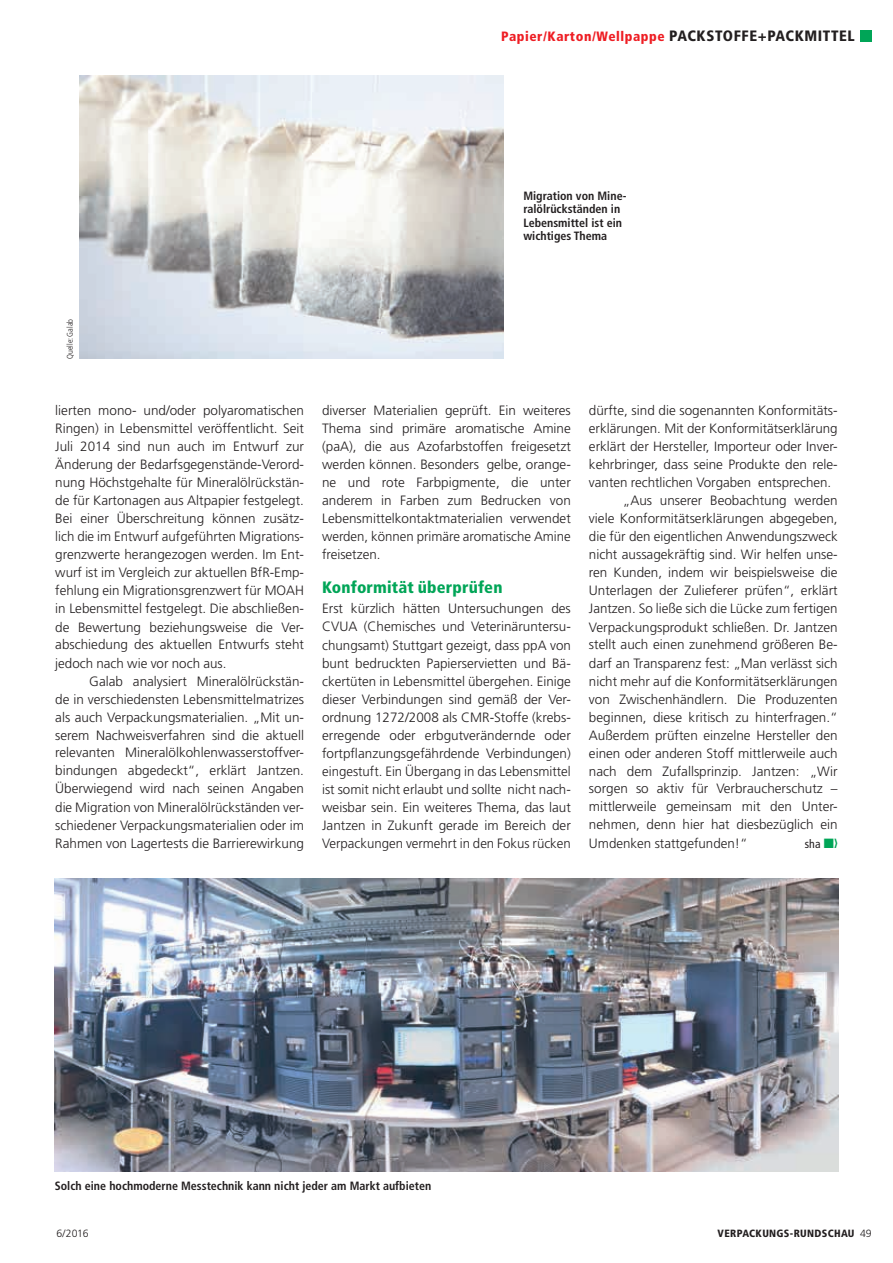
<style>
.page{position:relative;width:893px;height:1263px;background:#fff}
.page>*{position:absolute;margin:0;border:0;box-sizing:border-box;transform-origin:0 0}
.t1{font:900 condensed 16.5px "Frutiger LT Std";letter-spacing:.01em;color:#00a557}
.t2{font:300 13.5px/18px "Frutiger LT Std";color:#231f20;text-align:justify}
.t3{font:900 condensed 13.5px "Frutiger LT Std";letter-spacing:.04em;color:#ee1d23}
.t4{font:700 condensed 12px/13.5px "Frutiger LT Std";color:#231f20}
.t5{font:condensed 12px "Frutiger LT Std";color:#231f20}
.t6{font:900 condensed 10.5px "Frutiger LT Std";letter-spacing:.03em;color:#231f20}
.t7{font:300 10.5px "Frutiger LT Std";color:#231f20}
.t8{font:300 condensed 8.25px "Frutiger LT Std";color:#231f20}
.s1{font-size:15px;color:#231f20}
.s2{color:#00a557}
.s3{font-weight:300;font-stretch:normal}
</style>
<div class="page">
<div style="left:860px;top:30px;width:12px;height:11px;background:#00a557"></div>
<img style="left:79px;top:76px;width:425px;height:283px">
<img style="left:55px;top:879px;width:783px;height:292px">
<p class="t3" style="left:501px;top:28px;width:355px">Papier/Karton/Wellpappe <span class="s1">PACKSTOFFE+PACKMITTEL</span></p>
<p class="t4" style="left:523px;top:189px;width:105px">Migration von Mine&shy;ralölrückständen in<br>Lebensmittel ist ein wichtiges Thema</p>
<p class="t8" style="left:65px;top:359px;width:41px;rotate:-90deg">Quelle: Galab</p>
<p class="t2" style="left:55px;top:402px;width:250px">lierten mono- und/oder polyaromatischen Ringen) in Lebensmittel veröffentlicht. Seit Juli 2014 sind nun auch im Entwurf zur Änderung der Bedarfsgegenstände-Verord&shy;nung Höchstgehalte für Mineralölrückstän&shy;de für Kartonagen aus Altpapier festgelegt.<br>Bei einer Überschreitung können zusätz&shy;lich die im Entwurf aufgeführten Migrations&shy;grenzwerte herangezogen werden. Im Ent&shy;wurf ist im Vergleich zur aktuellen BfR-Emp&shy;fehlung ein Migrationsgrenzwert für MOAH in Lebensmittel festgelegt. Die abschließen&shy;de Bewertung beziehungsweise die Ver&shy;abschiedung des aktuellen Entwurfs steht jedoch nach wie vor noch aus.</p>
<p class="t2" style="left:55px;top:672px;width:250px;text-indent:34px">Galab analysiert Mineralölrückstän&shy;de in verschiedensten Lebensmittelmatrizes als auch Verpackungsmaterialien. „Mit un&shy;serem Nachweisverfahren sind die aktuell relevanten Mineralölkohlenwasserstoffver&shy;bindungen abgedeckt“, erklärt Jantzen.<br>Überwiegend wird nach seinen Angaben die Migration von Mineralölrückständen ver&shy;schiedener Verpackungsmaterialien oder im Rahmen von Lagertests die Barrierewirkung</p>
<p class="t2" style="left:322px;top:402px;width:250px">diverser Materialien geprüft. Ein weiteres Thema sind primäre aromatische Amine (paA), die aus Azofarbstoffen freigesetzt werden können. Besonders gelbe, orange&shy;ne und rote Farbpigmente, die unter anderem in Farben zum Bedrucken von Lebensmittelkontaktmaterialien verwendet werden, können primäre aromatische Amine freisetzen.</p>
<p class="t1" style="left:322px;top:577px;width:182px">Konformität überprüfen</p>
<p class="t2" style="left:322px;top:600px;width:250px">Erst kürzlich hätten Untersuchungen des CVUA (Chemisches und Veterinäruntersu&shy;chungsamt) Stuttgart gezeigt, dass ppA von bunt bedruckten Papierservietten und Bä&shy;ckertüten in Lebensmittel übergehen. Einige dieser Verbindungen sind gemäß der Ver&shy;ordnung 1272/2008 als CMR-Stoffe (krebs&shy;erregende oder erbgutverändernde oder fortpflanzungsgefährdende Verbindungen) eingestuft. Ein Übergang in das Lebensmittel ist somit nicht erlaubt und sollte nicht nach&shy;weisbar sein. Ein weiteres Thema, das laut Jantzen in Zukunft gerade im Bereich der Verpackungen vermehrt in den Fokus rücken</p>
<p class="t2" style="left:589px;top:402px;width:250px">dürfte, sind die sogenannten Konformitäts-</p>
<p class="t2" style="left:589px;top:420px;width:250px">erklärungen. Mit der Konformitätserklärung</p>
<p class="t2" style="left:589px;top:438px;width:250px">erklärt der Hersteller, Importeur oder Inver-</p>
<p class="t2" style="left:589px;top:456px;width:250px">kehrbringer, dass seine Produkte den rele-</p>
<p class="t2" style="left:589px;top:474px;width:244px">vanten rechtlichen Vorgaben entsprechen.</p>
<p class="t2" style="left:623px;top:492px;width:216px">„Aus unserer Beobachtung werden</p>
<p class="t2" style="left:589px;top:510px;width:250px">viele Konformitätserklärungen abgegeben,</p>
<p class="t2" style="left:589px;top:528px;width:250px">die für den eigentlichen Anwendungszweck</p>
<p class="t2" style="left:589px;top:546px;width:250px">nicht aussagekräftig sind. Wir helfen unse-</p>
<p class="t2" style="left:589px;top:564px;width:250px">ren Kunden, indem wir beispielsweise die</p>
<p class="t2" style="left:589px;top:582px;width:250px">Unterlagen der Zulieferer prüfen“, erklärt</p>
<p class="t2" style="left:589px;top:600px;width:250px">Jantzen. So ließe sich die Lücke zum fertigen</p>
<p class="t2" style="left:589px;top:618px;width:250px">Verpackungsprodukt schließen. Dr. Jantzen</p>
<p class="t2" style="left:589px;top:636px;width:250px">stellt auch einen zunehmend größeren Be-</p>
<p class="t2" style="left:589px;top:654px;width:250px">darf an Transparenz fest: „Man verlässt sich</p>
<p class="t2" style="left:589px;top:672px;width:250px">nicht mehr auf die Konformitätserklärungen</p>
<p class="t2" style="left:589px;top:690px;width:250px">von Zwischenhändlern. Die Produzenten</p>
<p class="t2" style="left:589px;top:708px;width:250px">beginnen, diese kritisch zu hinterfragen.“</p>
<p class="t2" style="left:589px;top:726px;width:250px">Außerdem prüften einzelne Hersteller den</p>
<p class="t2" style="left:589px;top:744px;width:250px">einen oder anderen Stoff mittlerweile auch</p>
<p class="t2" style="left:589px;top:762px;width:250px">nach dem Zufallsprinzip. Jantzen: „Wir</p>
<p class="t2" style="left:589px;top:780px;width:250px">sorgen so aktiv für Verbraucherschutz –</p>
<p class="t2" style="left:589px;top:798px;width:250px">mittlerweile gemeinsam mit den Unter-</p>
<p class="t2" style="left:589px;top:816px;width:250px">nehmen, denn hier hat diesbezüglich ein</p>
<p class="t2" style="left:589px;top:834px;width:160px">Umdenken stattgefunden!“</p>
<p class="t5" style="left:805px;top:836px;width:34px">sha <span class="s2">■❭</span></p>
<p class="t4" style="left:55px;top:1179px;width:378px">Solch eine hochmoderne Messtechnik kann nicht jeder am Markt aufbieten</p>
<p class="t7" style="left:56px;top:1228px;width:34px">6/2016</p>
<p class="t6" style="left:718px;top:1227px;width:156px">VERPACKUNGS-RUNDSCHAU <span class="s3">49</span></p>
</div>
